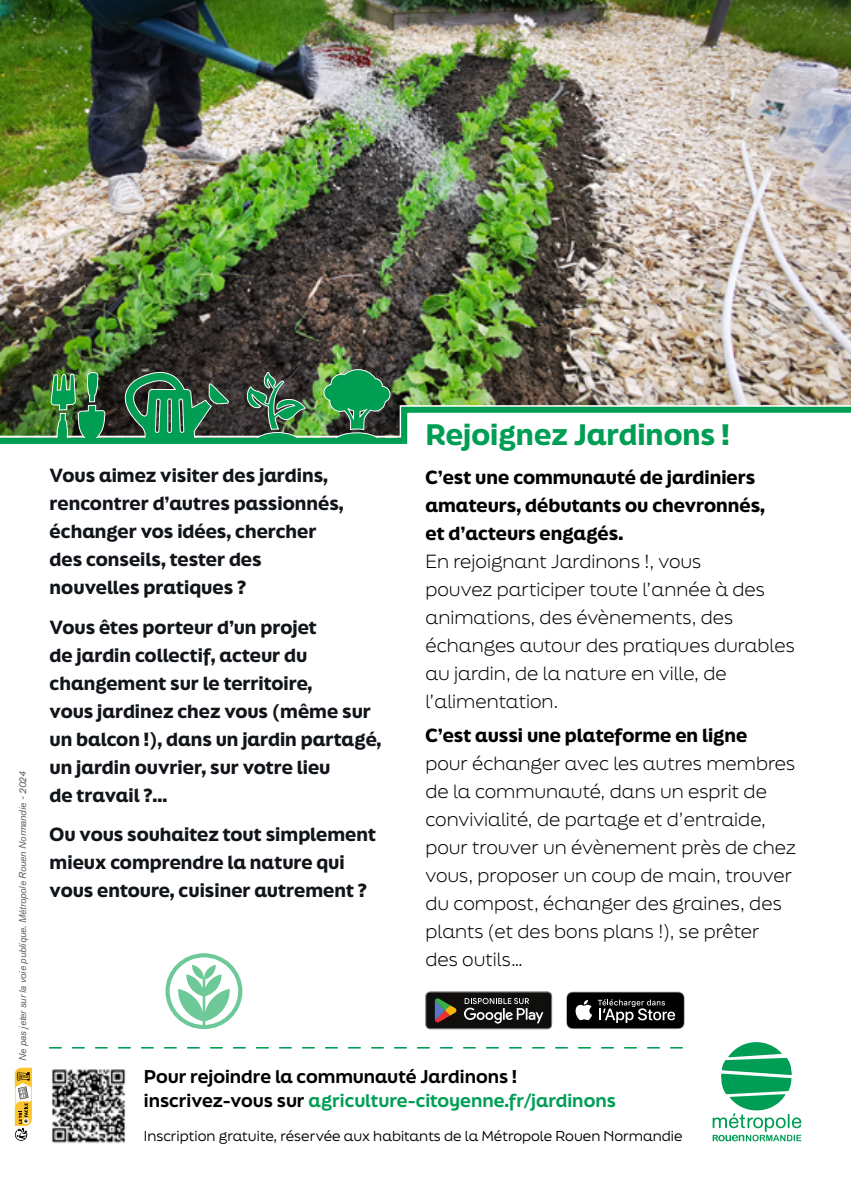
<style>
.page{position:relative;width:851px;height:1191px;background:#fff}
.page>*{position:absolute;margin:0;border:0;box-sizing:border-box;transform-origin:0 0}
.t1{font:900 28px "Final Six";color:#009e54}
.t2{font:300 18px/28px "Final Six";color:#000}
.t3{font:900 18px/28px "Final Six";color:#11151a}
.t4{font:900 18px/28px "Final Six";color:#000}
.t5{font:800 17.4px/23.2px "Final Six";color:#000}
.t6{font:13.6px "Final Six";color:#000}
.t7{font:italic 10px "Akzidenz Grotesk Std";letter-spacing:-.015em;color:#575756}
.s1{color:#009e55}
</style>
<div class="page">
<svg style="left:14px;top:1067px;width:18px;height:74px"></svg>
<img style="left:0;top:0;width:850px;height:306px">
<svg style="left:712px;top:1042px;width:89px;height:99px"></svg>
<img style="left:52px;top:1069px;width:74px;height:75px">
<svg style="left:50px;top:1047px;width:632px;height:1px"></svg>
<svg style="left:167px;top:955px;width:73px;height:72px"></svg>
<div style="left:165px;top:953px;width:77px;height:76px;border:4px solid #6dc998;border-radius:50%"></div>
<svg style="left:178px;top:964px;width:52px;height:63px"></svg>
<img style="left:0;top:306px;width:850px;height:138px">
<div style="left:425px;top:991px;width:133px;height:38px;background:linear-gradient(to bottom,#fff,#fff)"></div>
<svg style="left:425px;top:991px;width:127px;height:38px;background:#3c3a36"></svg>
<svg style="left:566px;top:991px;width:118px;height:38px;background:#343434"></svg>
<p class="t7" style="left:17px;top:1060px;width:291px;rotate:-90deg">Ne pas jeter sur la voie publique. Métropole Rouen Normandie - 2024</p>
<p class="t3" style="left:50px;top:461px;width:295px">Vous aimez visiter des jardins, rencontrer d’autres passionnés, échanger vos idées, chercher des conseils, tester des nouvelles pratiques ?</p>
<p class="t3" style="left:50px;top:612px;width:333px">Vous êtes porteur d’un projet<br>de jardin collectif, acteur du changement sur le territoire,<br>vous jardinez chez vous (même sur un balcon !), dans un jardin partagé, un jardin ouvrier, sur votre lieu<br>de travail ?...</p>
<p class="t3" style="left:50px;top:820px;width:328px">Ou vous souhaitez tout simplement mieux comprendre la nature qui vous entoure, cuisiner autrement ?</p>
<h1 class="t1" style="left:425px;top:414px;width:305px">Rejoignez Jardinons !</h1>
<p class="t4" style="left:425px;top:463px;width:341px">C’est une communauté de jardiniers amateurs, débutants ou chevronnés, et d’acteurs engagés.</p>
<p class="t2" style="left:425px;top:547px;width:371px">En rejoignant Jardinons !, vous<br>pouvez participer toute l’année à des animations, des évènements, des échanges autour des pratiques durables au jardin, de la nature en ville, de l’alimentation.</p>
<p class="t4" style="left:425px;top:721px;width:323px">C’est aussi une plateforme en ligne</p>
<p class="t2" style="left:425px;top:749px;width:372px">pour échanger avec les autres membres de la communauté, dans un esprit de convivialité, de partage et d’entraide, pour trouver un évènement près de chez vous, proposer un coup de main, trouver du compost, échanger des graines, des plants (et des bons plans !), se prêter des outils…</p>
<p class="t5" style="left:144px;top:1065px;width:473px">Pour rejoindre la communauté Jardinons ! inscrivez-vous sur <span class="s1">agriculture-citoyenne.fr/jardinons</span></p>
<p class="t6" style="left:144px;top:1126px;width:540px">Inscription gratuite, réservée aux habitants de la Métropole Rouen Normandie</p>
</div>
